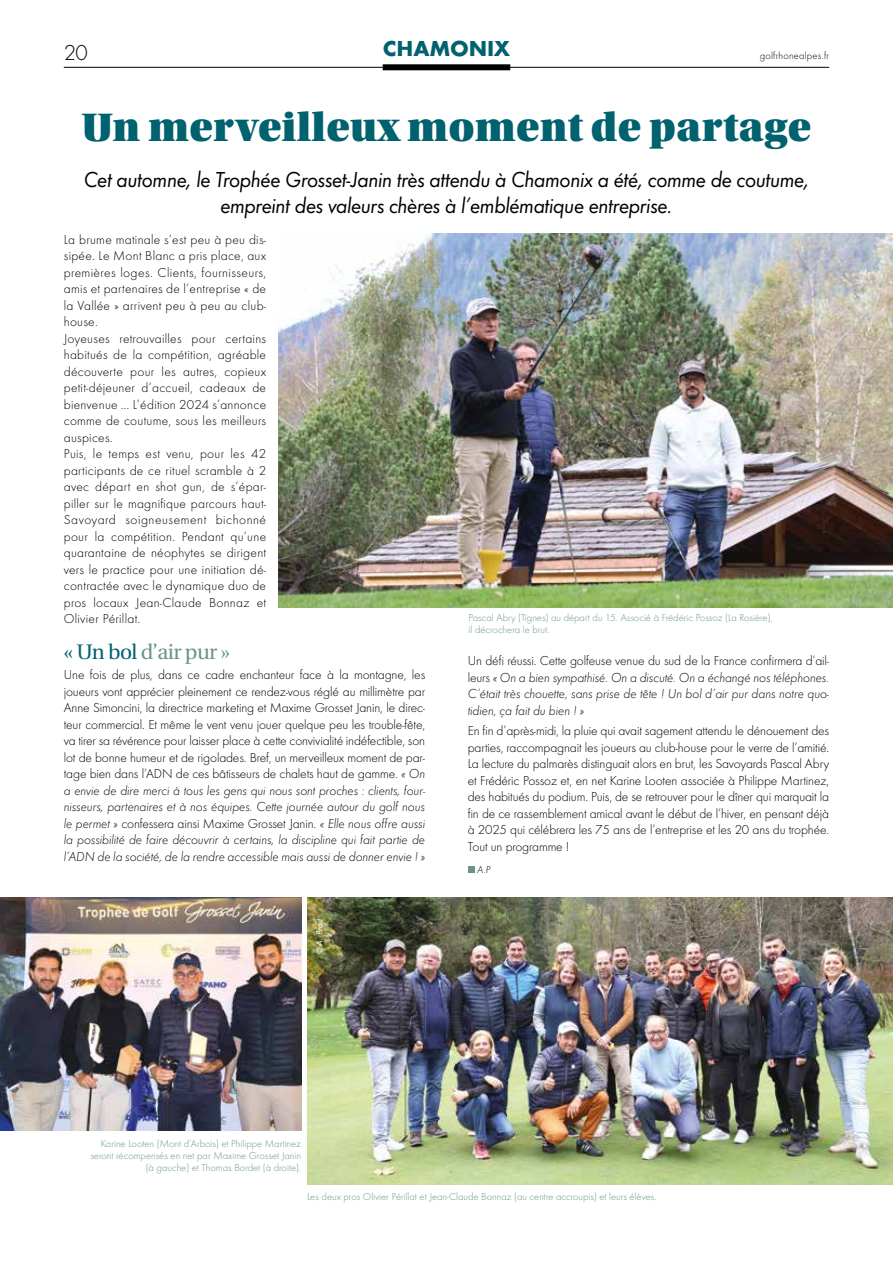
<style>
.page{position:relative;width:893px;height:1263px;background:#fff}
.page>*{position:absolute;margin:0;border:0;box-sizing:border-box;transform-origin:0 0}
.t1{font:42px "Utopia Std Black Headline";letter-spacing:.01em;color:#00616f}
.t2{font:italic 22.5px/25.5px "Futura T";letter-spacing:-.02em;color:#000;text-align:center}
.t3{font:700 22.5px "Futura T";letter-spacing:-.01em;color:#00616f}
.t4{font:300 22.5px "Futura T";color:#000}
.t5{font:21px "Utopia";letter-spacing:-.03em;color:#699588}
.t6{font:300 13.5px/16.5px "Futura T";letter-spacing:.02em;color:#000;text-align:justify}
.t7{font:italic 300 13.5px/16.5px "Futura T";letter-spacing:-.01em;color:#000;text-align:justify}
.t8{font:300 10.5px/12px "Futura T";color:#699588}
.t9{font:300 10.5px "Futura T";letter-spacing:.02em;color:#000}
.t10{font:italic 300 10.5px "Futura T";color:#000}
.t11{font:italic 9px "Futura T";color:#fff}
.s1{color:#00616f}
.s2{font-style:italic}
.s3{font-style:normal}
</style>
<div class="page">
<img style="left:307px;top:897px;width:586px;height:287px">
<div style="left:468px;top:866px;width:7px;height:7px;background:#699588"></div>
<img style="left:279px;top:234px;width:614px;height:374px">
<img style="left:0;top:897px;width:301px;height:233px">
<div style="left:383px;top:64px;width:127px;height:6px;background:#000"></div>
<hr style="left:64px;top:67px;width:765px;height:1px;background:#000">
<h2 class="t3" style="left:383px;top:35px;width:129px">CHAMONIX</h2>
<h2 class="t4" style="left:64px;top:40px;width:25px">20</h2>
<p class="t9" style="left:760px;top:49px;width:71px">golfrhonealpes.fr</p>
<h1 class="t1" style="left:82px;top:106px;width:730px">Un merveilleux moment de partage</h1>
<h2 class="t2" style="left:84px;top:167px;width:727px">Cet automne, le Trophée Grosset-Janin très attendu à Chamonix a été, comme de coutume, empreint des valeurs chères à l’emblématique entreprise.</h2>
<p class="t6" style="left:64px;top:231px;width:204px;text-align:left">La brume matinale s’est peu à peu dis&shy;sipée. Le Mont Blanc a pris place, aux premières loges. Clients, fournisseurs, amis et partenaires de l’entreprise « de la Vallée » arrivent peu à peu au club&shy;house.<br>Joyeuses retrouvailles pour certains habitués de la compétition, agréable découverte pour les autres, copieux petit-déjeuner d’accueil, cadeaux de bienvenue … L’édition 2024 s’annonce comme de coutume, sous les meilleurs auspices.<br>Puis, le temps est venu, pour les 42 participants de ce rituel scramble à 2 avec départ en shot gun, de s’épar&shy;piller sur le magnifique parcours haut-Savoyard soigneusement bichonné pour la compétition. Pendant qu’une quarantaine de néophytes se dirigent vers le practice pour une initiation dé&shy;contractée avec le dynamique duo de pros locaux Jean-Claude Bonnaz et Olivier Périllat.</p>
<h3 class="t5" style="left:64px;top:640px;width:168px"><span class="s1">« Un bol</span> d’air pur »</h3>
<p class="t6" style="left:64px;top:667px;width:363px">Une fois de plus, dans ce cadre enchanteur face à la montagne, les joueurs vont apprécier pleinement ce rendez-vous réglé au millimètre par Anne Simoncini, la directrice marketing et Maxime Grosset Janin, le direc&shy;teur commercial. Et même le vent venu jouer quelque peu les trouble-fête, va tirer sa révérence pour laisser place à cette convivialité indéfectible, son lot de bonne humeur et de rigolades. Bref, un merveilleux moment de par&shy;tage bien dans l’ADN de ces bâtisseurs de chalets haut de gamme. <span class="s2">« On a envie de dire merci à tous les gens qui nous sont proches : clients, four&shy;nisseurs, partenaires et à nos équipes. Cette journée autour du golf nous le permet »</span> confessera ainsi Maxime Grosset Janin. <span class="s2">« Elle nous offre aussi la possibilité de faire découvrir à certains, la discipline qui fait partie de l’ADN de la société, de la rendre accessible mais aussi de donner envie ! »</span></p>
<p class="t11" style="left:314px;top:954px;width:38px;rotate:-90deg">© A. Prost</p>
<p class="t8" style="left:469px;top:611px;width:305px">Pascal Abry (Tignes) au départ du 15. Associé à Frédéric Possoz (La Rosière), il décrochera le brut.</p>
<p class="t7" style="left:468px;top:652px;width:363px"><span class="s3">Un défi réussi. Cette golfeuse venue du sud de la France confirmera d’ail&shy;leurs</span> « On a bien sympathisé. On a discuté. On a échangé nos téléphones.<br>C’était très chouette, sans prise de tête ! Un bol d’air pur dans notre quo&shy;tidien, ça fait du bien ! »</p>
<p class="t6" style="left:468px;top:722px;width:363px">En fin d’après-midi, la pluie qui avait sagement attendu le dénouement des parties, raccompagnait les joueurs au club-house pour le verre de l’amitié.<br>La lecture du palmarès distinguait alors en brut, les Savoyards Pascal Abry et Frédéric Possoz et, en net Karine Looten associée à Philippe Martinez, des habitués du podium. Puis, de se retrouver pour le dîner qui marquait la fin de ce rassemblement amical avant le début de l’hiver, en pensant déjà à 2025 qui célébrera les 75 ans de l’entreprise et les 20 ans du trophée.<br>Tout un programme !</p>
<p class="t10" style="left:477px;top:863px;width:15px">A.P</p>
<p class="t8" style="left:90px;top:1137px;width:212px;text-align:right">Karine Looten (Mont d’Arbois) et Philippe Martinez seront récompensés en net par Maxime Grosset Janin (à gauche) et Thomas Bordet (à droite).</p>
<p class="t8" style="left:307px;top:1190px;width:351px">Les deux pros Olivier Périllat et Jean-Claude Bonnaz (au centre accroupis) et leurs élèves.</p>
</div>
